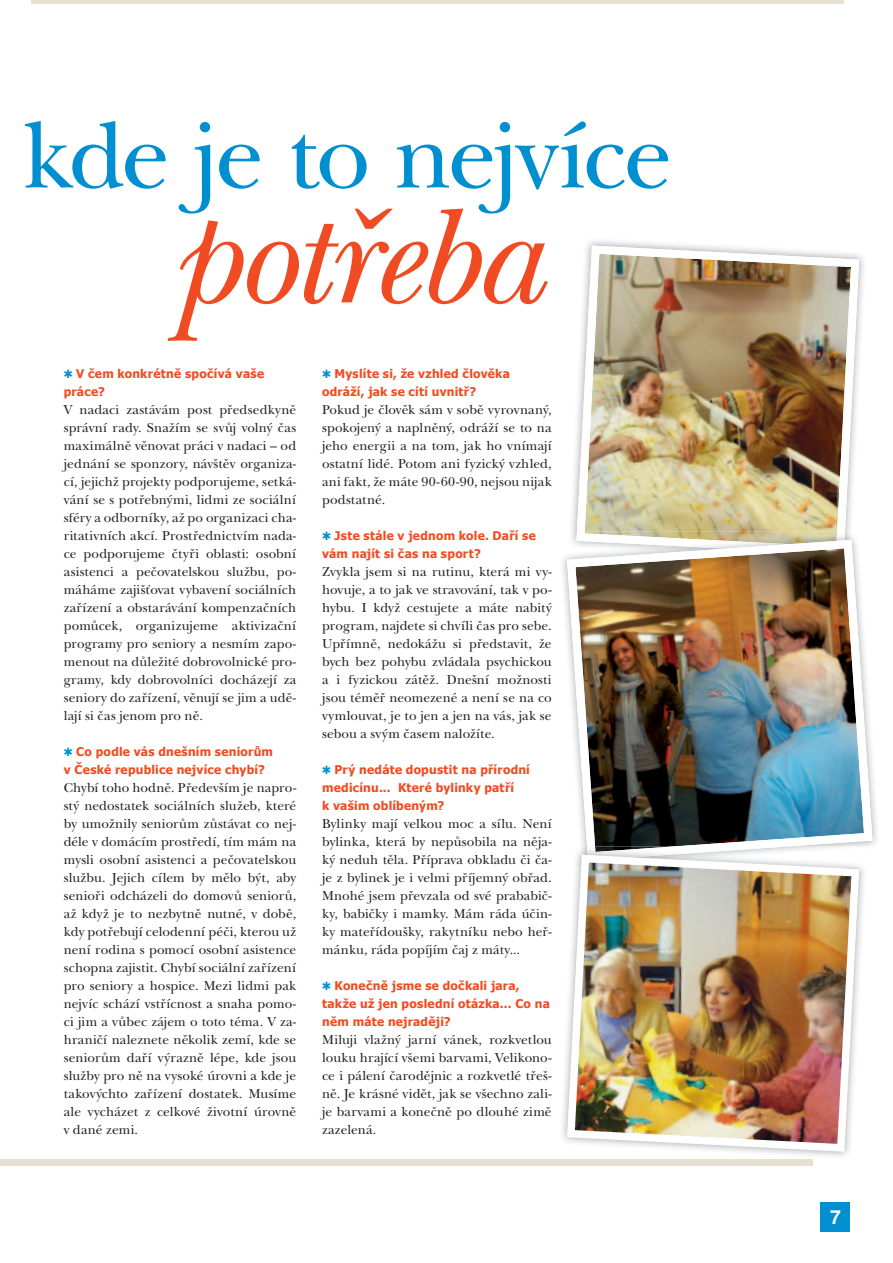
<style>
.page{position:relative;width:893px;height:1263px;background:#fff}
.page>*{position:absolute;margin:0;border:0;box-sizing:border-box;transform-origin:0 0}
.t1{font:italic 140.85px "ITC New Baskerville CE";letter-spacing:-.025em;color:#f04b22}
.t2{font:97.5px "ITC New Baskerville CE";letter-spacing:-.04em;color:#008fd1}
.t3{font:700 19.5px "Helvetica CE";color:#fff}
.t4{font:13.5px/18px "ITC New Baskerville CE";letter-spacing:.01em;color:#231f20;text-align:justify}
.t5{font:700 12px/18px "Tahoma";letter-spacing:.02em;color:#f04b22}
.s1{color:#008fd1}
</style>
<div class="page">
<div style="left:820px;top:1202px;width:30px;height:29px;background:#008fd1"></div>
<div style="left:0;top:1159px;width:812px;height:6px;background:#e6e0d1"></div>
<hr style="left:32px;top:0;width:812px;height:3px;background:#e6e0d1">
<img style="left:571px;top:240px;width:293px;height:292px">
<img style="left:576px;top:246px;width:283px;height:286px">
<img style="left:563px;top:532px;width:314px;height:313px">
<img style="left:576px;top:532px;width:269px;height:8px">
<img style="left:567px;top:540px;width:305px;height:307px">
<img style="left:562px;top:846px;width:305px;height:314px">
<img style="left:562px;top:1159px;width:250px;height:1px">
<img style="left:587px;top:846px;width:199px;height:9px">
<img style="left:567px;top:855px;width:292px;height:297px">
<h2 class="t2" style="left:22px;top:107px;width:652px">kde je to nejvíce</h2>
<h1 class="t1" style="left:170px;top:185px;width:373px">potřeba</h1>
<p class="t5" style="left:64px;top:364px;width:202px"><span class="s1">✱</span> V čem konkrétně spočívá vaše práce?</p>
<p class="t4" style="left:64px;top:401px;width:234px">V nadaci zastávám post předsedkyně správní rady. Snažím se svůj volný čas maximálně věnovat práci v nadaci – od jednání se sponzory, návštěv organiza&shy;cí, jejichž projekty podporujeme, setká&shy;vání se s potřebnými, lidmi ze sociální sféry a odborníky, až po organizaci cha&shy;ritativních akcí. Prostřednictvím nada&shy;ce podporujeme čtyři oblasti: osobní asistenci a pečovatelskou službu, po&shy;máháme zajišťovat vybavení sociálních zařízení a obstarávání kompenzačních pomůcek, organizujeme aktivizační programy pro seniory a nesmím zapo&shy;menout na důležité dobrovolnické pro&shy;gramy, kdy dobrovolníci docházejí za seniory do zařízení, věnují se jim a udě&shy;lají si čas jenom pro ně.</p>
<p class="t5" style="left:64px;top:742px;width:211px"><span class="s1">✱</span> Co podle vás dnešním seniorům v České republice nejvíce chybí?</p>
<p class="t4" style="left:64px;top:779px;width:234px">Chybí toho hodně. Především je napro&shy;stý nedostatek sociálních služeb, které by umožnily seniorům zůstávat co nej&shy;déle v domácím prostředí, tím mám na mysli osobní asistenci a pečovatelskou službu. Jejich cílem by mělo být, aby senioři odcházeli do domovů seniorů, až když je to nezbytně nutné, v době, kdy potřebují celodenní péči, kterou už není rodina s pomocí osobní asistence schopna zajistit. Chybí sociální zařízení pro seniory a hospice. Mezi lidmi pak nejvíc schází vstřícnost a snaha pomo&shy;ci jim a vůbec zájem o toto téma. V za&shy;hraničí naleznete několik zemí, kde se seniorům daří výrazně lépe, kde jsou služby pro ně na vysoké úrovni a kde je takovýchto zařízení dostatek. Musíme ale vycházet z celkové životní úrovně v dané zemi.</p>
<p class="t5" style="left:322px;top:364px;width:189px"><span class="s1">✱</span> Myslíte si, že vzhled člověka odráží, jak se cítí uvnitř?</p>
<p class="t4" style="left:322px;top:401px;width:231px">Pokud je člověk sám v sobě vyrovnaný, spokojený a naplněný, odráží se to na jeho energii a na tom, jak ho vnímají ostatní lidé. Potom ani fyzický vzhled, ani fakt, že máte 90-60-90, nejsou nijak podstatné.</p>
<p class="t5" style="left:322px;top:526px;width:215px"><span class="s1">✱</span> Jste stále v jednom kole. Daří se vám najít si čas na sport?</p>
<p class="t4" style="left:322px;top:563px;width:231px">Zvykla jsem si na rutinu, která mi vy&shy;hovuje, a to jak ve stravování, tak v po&shy;hybu. I když cestujete a máte nabitý program, najdete si chvíli čas pro sebe.<br>Upřímně, nedokážu si představit, že bych bez pohybu zvládala psychickou a i fyzickou zátěž. Dnešní možnosti jsou téměř neomezené a není se na co vymlouvat, je to jen a jen na vás, jak se sebou a svým časem naložíte.</p>
<p class="t5" style="left:322px;top:760px;width:209px"><span class="s1">✱</span> Prý nedáte dopustit na přírodní medicínu... Které bylinky patří<br>k vašim oblíbeným?</p>
<p class="t4" style="left:322px;top:815px;width:231px">Bylinky mají velkou moc a sílu. Není bylinka, která by nepůsobila na něja&shy;ký neduh těla. Příprava obkladu či ča&shy;je z bylinek je i velmi příjemný obřad.<br>Mnohé jsem převzala od své prababič&shy;ky, babičky i mamky. Mám ráda účin&shy;ky mateřídoušky, rakytníku nebo heř&shy;mánku, ráda popíjím čaj z máty...</p>
<p class="t5" style="left:322px;top:976px;width:229px"><span class="s1">✱</span> Konečně jsme se dočkali jara, takže už jen poslední otázka... Co na něm máte nejraději?</p>
<p class="t4" style="left:322px;top:1031px;width:231px">Miluji vlažný jarní vánek, rozkvetlou louku hrající všemi barvami, Velikono&shy;ce i pálení čarodějnic a rozkvetlé třeš&shy;ně. Je krásné vidět, jak se všechno zali&shy;je barvami a konečně po dlouhé zimě zazelená.</p>
<h3 class="t3" style="left:830px;top:1206px;width:12px">7</h3>
</div>
